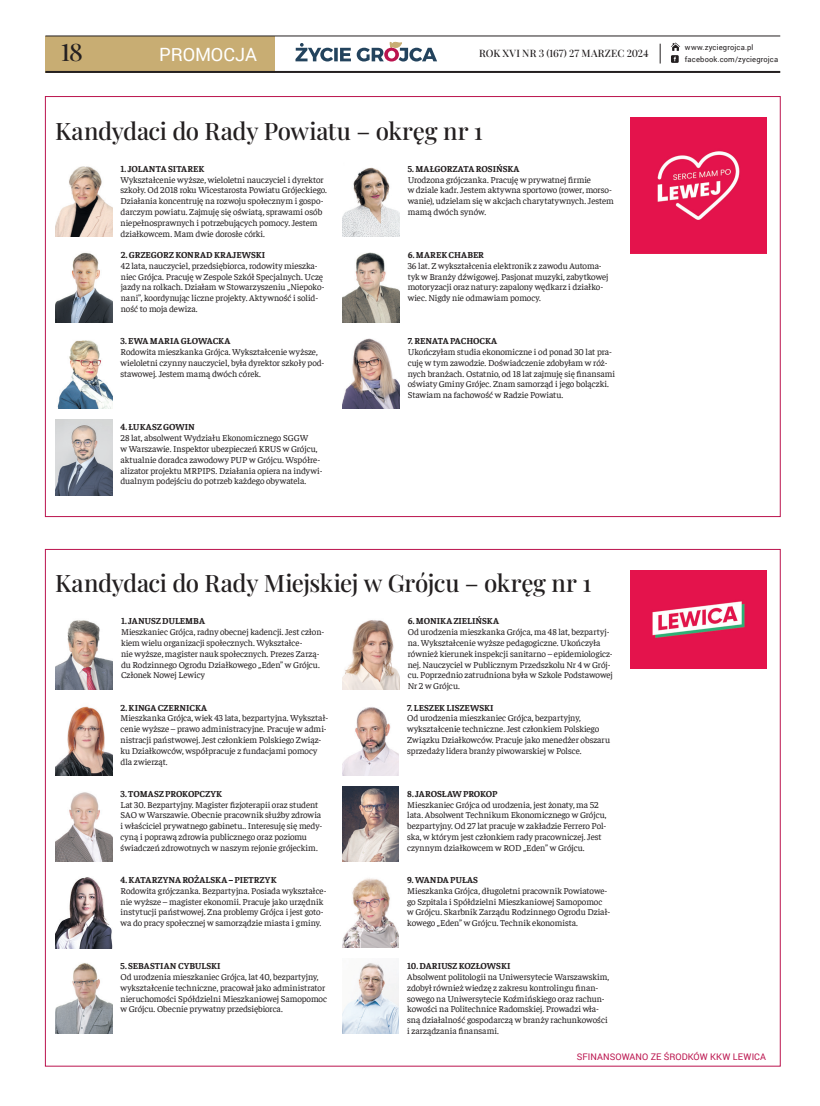
<style>
.page{position:relative;width:820px;height:1106px;background:#fff}
.page>*{position:absolute;margin:0;border:0;box-sizing:border-box;transform-origin:0 0}
.TYTUŁ_mały{font:500 24px "Playfair Display";letter-spacing:-.01em;color:#231f20}
.t1{font:18.3px "Roboto";letter-spacing:-.01em;color:#fff}
.t2{font:500 10.2px "Playfair Display";letter-spacing:.01em;color:#231f20}
.KANDYDAT_treść{font:9.1px/10.8px "Faustina";letter-spacing:-.005em;color:#231f20}
.KANDYDAT_nazwisko{font:700 9.1px "Faustina";letter-spacing:.01em;color:#231f20}
.AUTOR_artykułu{font:9.1px "Roboto";letter-spacing:.01em;color:#bb144e}
.KANDYDAT_nazwisko-2{font:700 9.1px "Faustina";letter-spacing:-.01em;color:#231f20}
.t3{font:7.5px "Roboto";letter-spacing:.025em;color:#231f20}
</style>
<div class="page">
<div style="left:45px;top:36px;width:229px;height:37px;background:#c8ad73"></div>
<hr style="left:45px;top:36px;width:735px;height:1px;background:#231f20">
<hr style="left:45px;top:71px;width:735px;height:2px;background:#231f20">
<svg style="left:671px;top:43px;width:9px;height:20px"></svg>
<svg style="left:659px;top:44px;width:1px;height:20px"></svg>
<svg style="left:295px;top:42px;width:142px;height:19px"></svg>
<img style="left:630px;top:118px;width:135px;height:135px">
<img style="left:630px;top:570px;width:135px;height:98px">
<img style="left:55px;top:166px;width:57px;height:70px">
<img style="left:56px;top:620px;width:56px;height:69px">
<img style="left:342px;top:620px;width:57px;height:69px">
<img style="left:55px;top:706px;width:57px;height:69px">
<img style="left:342px;top:707px;width:56px;height:68px">
<img style="left:55px;top:792px;width:57px;height:69px">
<img style="left:342px;top:786px;width:56px;height:75px">
<img style="left:55px;top:877px;width:57px;height:71px">
<img style="left:342px;top:878px;width:56px;height:69px">
<img style="left:55px;top:963px;width:57px;height:70px">
<img style="left:342px;top:963px;width:56px;height:71px">
<img style="left:56px;top:253px;width:56px;height:70px">
<img style="left:57px;top:340px;width:55px;height:69px">
<img style="left:55px;top:420px;width:57px;height:75px">
<img style="left:342px;top:167px;width:57px;height:69px">
<img style="left:342px;top:252px;width:57px;height:71px">
<img style="left:342px;top:338px;width:57px;height:71px">
<h1 class="TYTUŁ_mały" style="left:61px;top:33px;width:23px">18</h1>
<p class="t3" style="left:684px;top:42px;width:70px">www.zyciegrojca.pl</p>
<h2 class="t1" style="left:159px;top:41px;width:99px">PROMOCJA</h2>
<p class="t3" style="left:684px;top:54px;width:95px">facebook.com/zyciegrojca</p>
<p class="t2" style="left:479px;top:45px;width:171px">ROK XVI Nr 3 (167) 27 marzec 2024</p>
<p class="TYTUŁ_mały" style="left:55px;top:112px;width:429px">Kandydaci do Rady Powiatu – okręg nr 1</p>
<p class="KANDYDAT_nazwisko" style="left:120px;top:162px;width:85px">1. JOLANTA SITAREK</p>
<p class="KANDYDAT_treść" style="left:120px;top:173px;width:208px">Wykształcenie wyższe, wieloletni nauczyciel i dyrektor szkoły. Od 2018 roku Wicestarosta Powiatu Grójeckiego.<br>Działania koncentruję na rozwoju społecznym i gospo&shy;darczym powiatu. Zajmuję się oświatą, sprawami osób niepełnosprawnych i potrzebujących pomocy. Jestem działkowcem. Mam dwie dorosłe córki.</p>
<p class="KANDYDAT_nazwisko" style="left:121px;top:248px;width:146px">2. GRZEGORZ KONRAD KRAJEWSKI</p>
<p class="KANDYDAT_treść" style="left:121px;top:260px;width:205px">42 lata, nauczyciel, przedsiębiorca, rodowity mieszka&shy;niec Grójca. Pracuję w Zespole Szkół Specjalnych. Uczę jazdy na rolkach. Działam w Stowarzyszeniu „Niepoko&shy;nani”, koordynując liczne projekty. Aktywność i solid&shy;ność to moja dewiza.</p>
<p class="KANDYDAT_nazwisko" style="left:120px;top:335px;width:111px">3. EWA MARIA GŁOWACKA</p>
<p class="KANDYDAT_treść" style="left:120px;top:346px;width:205px">Rodowita mieszkanka Grójca. Wykształcenie wyższe, wieloletni czynny nauczyciel, była dyrektor szkoły pod&shy;stawowej. Jestem mamą dwóch córek.</p>
<p class="KANDYDAT_nazwisko" style="left:407px;top:162px;width:113px">5. MAŁGORZATA ROSIŃSKA</p>
<p class="KANDYDAT_treść" style="left:407px;top:173px;width:207px">Urodzona grójczanka. Pracuję w prywatnej firmie<br>w dziale kadr. Jestem aktywna sportowo (rower, morso&shy;wanie), udzielam się w akcjach charytatywnych. Jestem mamą dwóch synów.</p>
<p class="KANDYDAT_nazwisko" style="left:407px;top:248px;width:78px">6. MAREK CHABER</p>
<p class="KANDYDAT_treść" style="left:407px;top:260px;width:202px">36 lat. Z wykształcenia elektronik z zawodu Automa&shy;tyk w Branży dźwigowej. Pasjonat muzyki, zabytkowej motoryzacji oraz natury: zapalony wędkarz i działko&shy;wiec. Nigdy nie odmawiam pomocy.</p>
<p class="KANDYDAT_nazwisko" style="left:407px;top:335px;width:91px">7. RENATA PACHOCKA</p>
<p class="KANDYDAT_treść" style="left:407px;top:346px;width:209px">Ukończyłam studia ekonomiczne i od ponad 30 lat pra&shy;cuję w tym zawodzie. Doświadczenie zdobyłam w róż&shy;nych branżach. Ostatnio, od 18 lat zajmuję się finansami oświaty Gminy Grójec. Znam samorząd i jego bolączki.<br>Stawiam na fachowość w Radzie Powiatu.</p>
<p class="KANDYDAT_nazwisko" style="left:120px;top:421px;width:76px">4. ŁUKASZ GOWIN</p>
<p class="KANDYDAT_treść" style="left:120px;top:432px;width:203px">28 lat, absolwent Wydziału Ekonomicznego SGGW<br>w Warszawie. Inspektor ubezpieczeń KRUS w Grójcu, aktualnie doradca zawodowy PUP w Grójcu. Współre&shy;alizator projektu MRPIPS. Działania opiera na indywi&shy;dualnym podejściu do potrzeb każdego obywatela.</p>
<p class="TYTUŁ_mały" style="left:55px;top:564px;width:537px">Kandydaci do Rady Miejskiej w Grójcu – okręg nr 1</p>
<p class="KANDYDAT_nazwisko" style="left:121px;top:615px;width:85px">1. JANUSZ DULEMBA</p>
<p class="KANDYDAT_treść" style="left:121px;top:626px;width:205px">Mieszkaniec Grójca, radny obecnej kadencji. Jest człon&shy;kiem wielu organizacji społecznych. Wykształce-<br>nie wyższe, magister nauk społecznych. Prezes Zarzą&shy;du Rodzinnego Ogrodu Działkowego „Eden” w Grójcu.<br>Członek Nowej Lewicy</p>
<p class="KANDYDAT_nazwisko" style="left:120px;top:701px;width:88px">2. KINGA CZERNICKA</p>
<p class="KANDYDAT_treść" style="left:120px;top:712px;width:209px">Mieszkanka Grójca, wiek 43 lata, bezpartyjna. Wykształ&shy;cenie wyższe – prawo administracyjne. Pracuje w admi&shy;nistracji państwowej. Jest członkiem Polskiego Związ&shy;ku Działkowców, współpracuje z fundacjami pomocy dla zwierząt.</p>
<p class="KANDYDAT_nazwisko" style="left:120px;top:787px;width:103px">3. TOMASZ PROKOPCZYK</p>
<p class="KANDYDAT_treść" style="left:120px;top:798px;width:203px">Lat 30. Bezpartyjny. Magister fizjoterapii oraz student SAO w Warszawie. Obecnie pracownik służby zdrowia i właściciel prywatnego gabinetu.. Interesuję się medy&shy;cyną i poprawą zdrowia publicznego oraz poziomu świadczeń zdrowotnych w naszym rejonie grójeckim.</p>
<p class="KANDYDAT_nazwisko" style="left:120px;top:873px;width:157px">4. KATARZYNA ROŻALSKA – PIETRZYK</p>
<p class="KANDYDAT_treść" style="left:120px;top:884px;width:207px">Rodowita grójczanka. Bezpartyjna. Posiada wykształce&shy;nie wyższe – magister ekonomii. Pracuje jako urzędnik instytucji państwowej. Zna problemy Grójca i jest goto&shy;wa do pracy społecznej w samorządzie miasta i gminy.</p>
<p class="KANDYDAT_nazwisko" style="left:120px;top:959px;width:102px">5. SEBASTIAN CYBULSKI</p>
<p class="KANDYDAT_treść" style="left:120px;top:971px;width:208px">Od urodzenia mieszkaniec Grójca, lat 40, bezpartyjny, wykształcenie techniczne, pracował jako administrator nieruchomości Spółdzielni Mieszkaniowej Samopomoc w Grójcu. Obecnie prywatny przedsiębiorca.</p>
<p class="KANDYDAT_nazwisko" style="left:407px;top:615px;width:93px">6. MONIKA ZIELIŃSKA</p>
<p class="KANDYDAT_treść" style="left:407px;top:626px;width:207px">Od urodzenia mieszkanka Grójca, ma 48 lat, bezpartyj&shy;na. Wykształcenie wyższe pedagogiczne. Ukończyła również kierunek inspekcji sanitarno – epidemiologicz&shy;nej. Nauczyciel w Publicznym Przedszkolu Nr 4 w Grój&shy;cu. Poprzednio zatrudniona była w Szkole Podstawowej Nr 2 w Grójcu.</p>
<p class="KANDYDAT_nazwisko" style="left:407px;top:701px;width:88px">7. LESZEK LISZEWSKI</p>
<p class="KANDYDAT_treść" style="left:407px;top:712px;width:204px">Od urodzenia mieszkaniec Grójca, bezpartyjny, wykształcenie techniczne. Jest członkiem Polskiego Związku Działkowców. Pracuje jako menedżer obszaru sprzedaży lidera branży piwowarskiej w Polsce.</p>
<p class="KANDYDAT_nazwisko-2" style="left:407px;top:787px;width:92px">8. JAROSŁAW PROKOP</p>
<p class="KANDYDAT_treść" style="left:407px;top:798px;width:201px">Mieszkaniec Grójca od urodzenia, jest żonaty, ma 52 lata. Absolwent Technikum Ekonomicznego w Grójcu, bezpartyjny. Od 27 lat pracuje w zakładzie Ferrero Pol&shy;ska, w którym jest członkiem rady pracowniczej. Jest czynnym działkowcem w ROD „Eden” w Grójcu.</p>
<p class="KANDYDAT_nazwisko" style="left:407px;top:873px;width:72px">9. WANDA PUŁAS</p>
<p class="KANDYDAT_treść" style="left:407px;top:884px;width:204px">Mieszkanka Grójca, długoletni pracownik Powiatowe&shy;go Szpitala i Spółdzielni Mieszkaniowej Samopomoc w Grójcu. Skarbnik Zarządu Rodzinnego Ogrodu Dział&shy;kowego „Eden” w Grójcu. Technik ekonomista.</p>
<p class="KANDYDAT_nazwisko" style="left:407px;top:959px;width:105px">10. DARIUSZ KOZŁOWSKI</p>
<p class="KANDYDAT_treść" style="left:407px;top:971px;width:203px">Absolwent politologii na Uniwersytecie Warszawskim, zdobył również wiedzę z zakresu kontrolingu finan&shy;sowego na Uniwersytecie Koźmińskiego oraz rachun&shy;kowości na Politechnice Radomskiej. Prowadzi wła&shy;sną działalność gospodarczą w branży rachunkowości i zarządzania finansami.</p>
<p class="AUTOR_artykułu" style="left:576px;top:1049px;width:191px">SFINANSOWANO ZE ŚRODKÓW KKW LEWICA</p>
</div>
